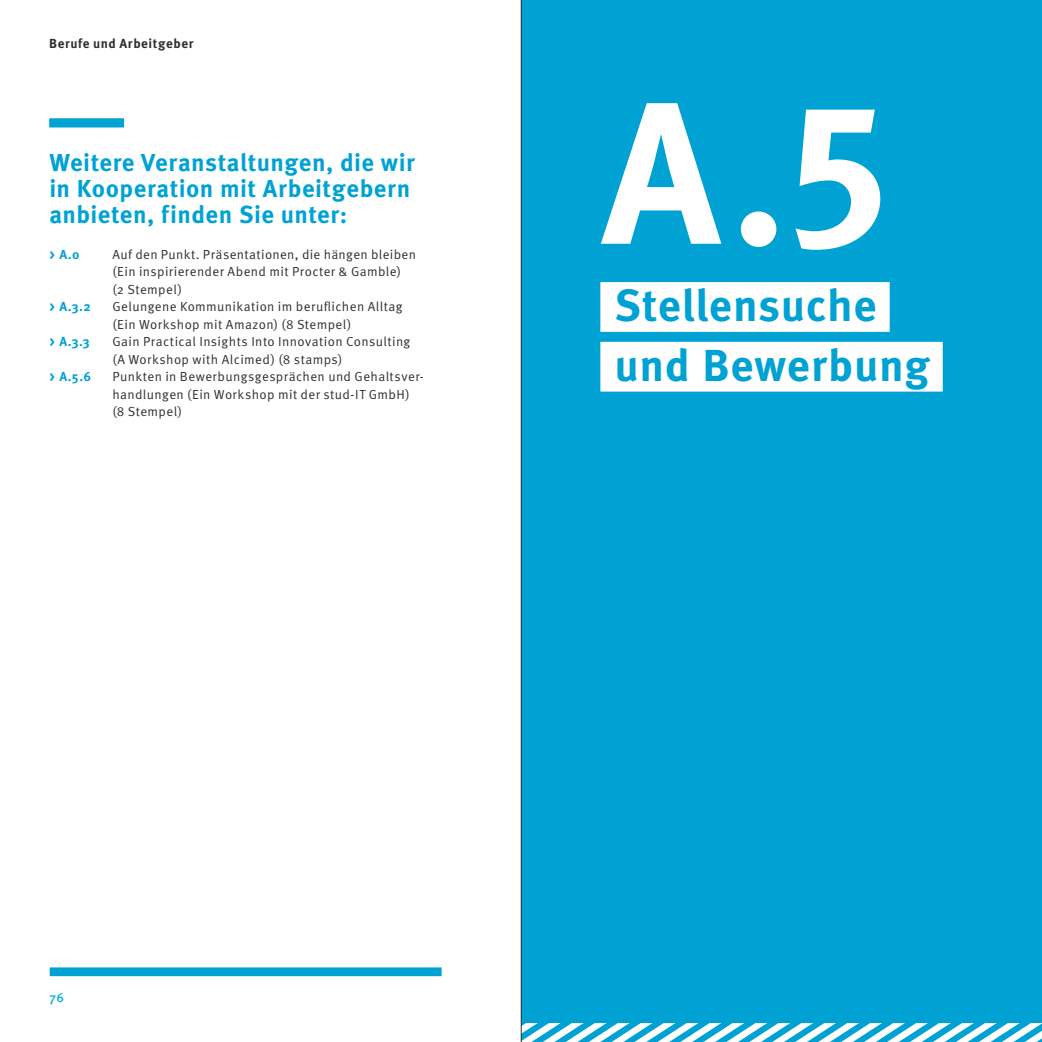
<style>
.page{position:relative;width:1042px;height:1042px;background:#fff}
.page>*{position:absolute;margin:0;border:0;box-sizing:border-box;transform-origin:0 0}
.t1{font:700 201.6px "Meta OT";color:#fff}
.t2{font:700 44.8px/59.7px "Meta OT";letter-spacing:.015em;color:#00a2d4}
.t3{font:700 24.5px/26.2px "Meta OT";letter-spacing:.02em;color:#00a2d4}
.t4{font:13.12px/17.5px "Meta OT";letter-spacing:.03em;color:#322f2b}
.t5{font:700 13.12px "Meta OT";color:#00a2d4}
.t6{font:700 13.12px "Meta OT";letter-spacing:.045em;color:#322f2b}
.t7{font:500 13.12px "Meta OT";color:#00afda}
</style>
<div class="page">
<div style="left:50px;top:967px;width:391px;height:9px;background:#00a2d4"></div>
<div style="left:49px;top:119px;width:75px;height:8px;background:#00a2d4"></div>
<svg style="left:522px;top:1022px;width:520px;height:20px"></svg>
<div style="left:521px;top:0;width:521px;height:1022px;background:#00a2d4"></div>
<div style="left:600px;top:282px;width:289px;height:50px;background:#fff"></div>
<div style="left:600px;top:342px;width:343px;height:50px;background:#fff"></div>
<hr style="left:521px;top:0;width:1px;height:1042px;background:#322f2b">
<p class="t6" style="left:49px;top:36px;width:146px">Berufe und Arbeitgeber</p>
<h3 class="t3" style="left:49px;top:150px;width:367px">Weitere Veranstaltungen, die wir in Kooperation mit Arbeitgebern anbieten, finden Sie unter:</h3>
<p class="t5" style="left:49px;top:246px;width:32px">&gt; A.0</p>
<p class="t4" style="left:112px;top:245px;width:305px">Auf den Punkt. Präsentationen, die hängen bleiben (Ein inspirierender Abend mit Procter &amp; Gamble) (2 Stempel)</p>
<p class="t5" style="left:49px;top:298px;width:43px">&gt; A.3.2</p>
<p class="t4" style="left:112px;top:298px;width:292px">Gelungene Kommunikation im beruflichen Alltag (Ein Workshop mit Amazon) (8 Stempel)</p>
<p class="t5" style="left:49px;top:333px;width:42px">&gt; A.3.3</p>
<p class="t4" style="left:112px;top:333px;width:299px">Gain Practical Insights Into Innovation Consulting (A Workshop with Alcimed) (8 stamps)</p>
<p class="t5" style="left:49px;top:368px;width:43px">&gt; A.5.6</p>
<p class="t4" style="left:112px;top:368px;width:313px">Punkten in Bewerbungsgesprächen und Gehaltsver&shy;handlungen (Ein Workshop mit der stud-IT GmbH) (8 Stempel)</p>
<h1 class="t1" style="left:601px;top:46px;width:289px">A.5</h1>
<h2 class="t2" style="left:614px;top:276px;width:317px">Stellensuche und Bewerbung</h2>
<p class="t7" style="left:50px;top:989px;width:16px">76</p>
</div>
